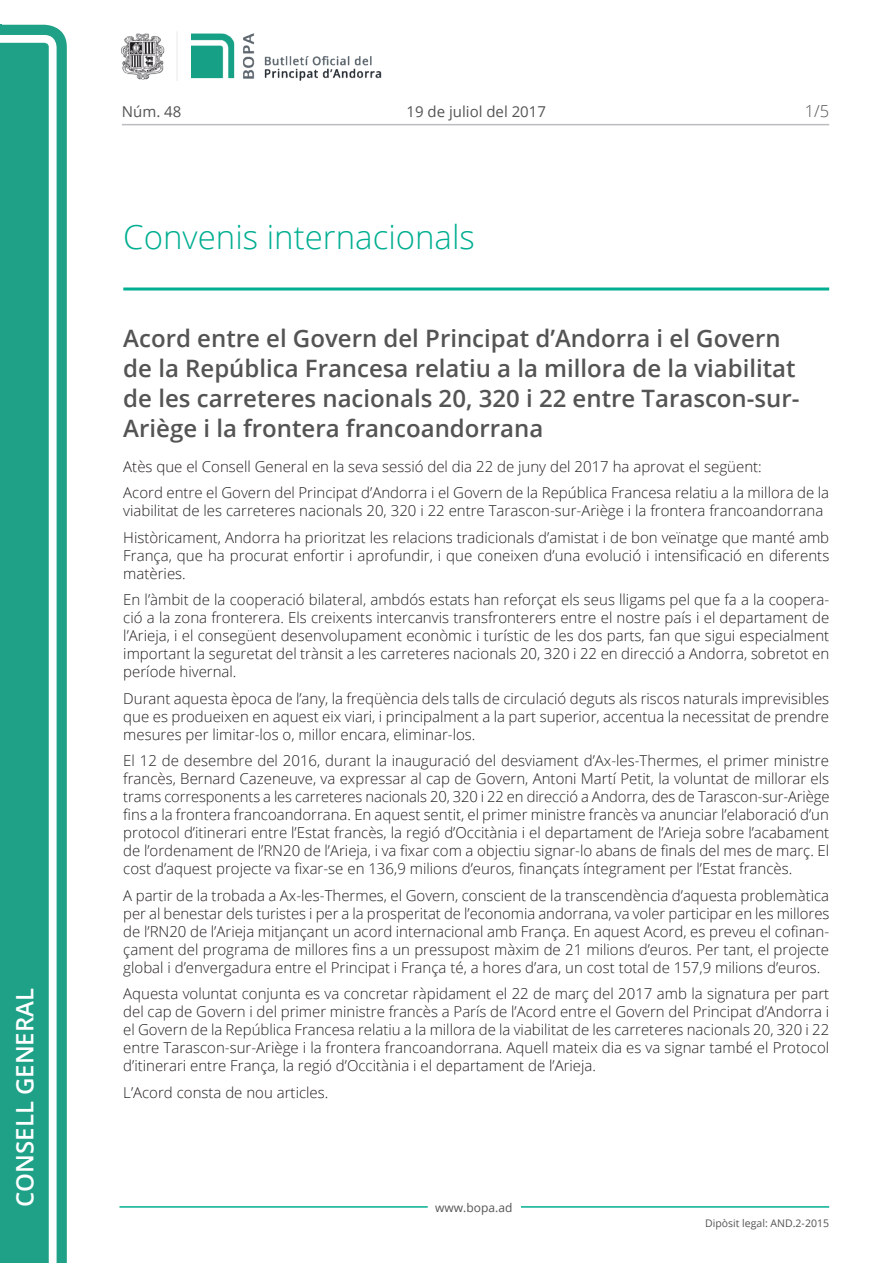
<style>
.page{position:relative;width:893px;height:1263px;background:#fff}
.page>*{position:absolute;margin:0;border:0;box-sizing:border-box;transform-origin:0 0}
.Titol_2_PAG{font:300 33px "Open Sans";color:#00ae91}
.Titol_3{font:600 24px/30px "Open Sans";color:#545454}
.t1{font:600 24px "Open Sans";color:#fff}
.num_pagina{font:300 16.5px "Open Sans";color:#545454}
.Body_text{font:300 15px/18px "Open Sans";color:#231f20;text-align:justify}
.carrer{font:15px "Open Sans";color:#545454}
.t2{font:12px "Open Sans";color:#545454}
.t3{font:10.5px "Open Sans";color:#545454}
</style>
<div class="page">
<svg style="left:0;top:25px;width:67px;height:1238px;fill:#1ea187"></svg>
<div style="left:0;top:43px;width:49px;height:1220px;background:#1ea187"></div>
<img style="left:122px;top:32px;width:260px;height:49px">
<hr style="left:119px;top:1206px;width:309px;height:2px;background:#00ae91">
<hr style="left:521px;top:1206px;width:308px;height:2px;background:#00ae91">
<hr style="left:122px;top:124px;width:707px;height:1px;background:#bcbdc0">
<hr style="left:123px;top:287px;width:706px;height:3px;background:#00ae91">
<p class="t1" style="left:8px;top:1207px;width:220px;rotate:-90deg">Consell General</p>
<p class="carrer" style="left:122px;top:102px;width:61px">Núm. 48</p>
<p class="carrer" style="left:406px;top:102px;width:141px">19 de juliol del 2017</p>
<p class="Titol_2_PAG" style="left:123px;top:215px;width:353px">Convenis internacionals</p>
<p class="num_pagina" style="left:805px;top:100px;width:26px">1/5</p>
<p class="Titol_3" style="left:123px;top:322px;width:678px">Acord entre el Govern del Principat d’Andorra i el Govern de la República Francesa relatiu a la millora de la viabilitat de les carreteres nacionals 20, 320 i 22 entre Tarascon-sur-Ariège i la frontera francoandorrana</p>
<p class="Body_text" style="left:123px;top:457px;width:640px">Atès que el Consell General en la seva sessió del dia 22 de juny del 2017 ha aprovat el següent:</p>
<p class="Body_text" style="left:123px;top:483px;width:707px">Acord entre el Govern del Principat d’Andorra i el Govern de la República Francesa relatiu a la millora de la viabilitat de les carreteres nacionals 20, 320 i 22 entre Tarascon-sur-Ariège i la frontera francoandorrana</p>
<p class="Body_text" style="left:123px;top:528px;width:707px">Històricament, Andorra ha prioritzat les relacions tradicionals d’amistat i de bon veïnatge que manté amb França, que ha procurat enfortir i aprofundir, i que coneixen d’una evolució i intensificació en diferents matèries.</p>
<p class="Body_text" style="left:123px;top:590px;width:707px">En l’àmbit de la cooperació bilateral, ambdós estats han reforçat els seus lligams pel que fa a la coopera&shy;ció a la zona fronterera. Els creixents intercanvis transfronterers entre el nostre país i el departament de l’Arieja, i el consegüent desenvolupament econòmic i turístic de les dos parts, fan que sigui especialment important la seguretat del trànsit a les carreteres nacionals 20, 320 i 22 en direcció a Andorra, sobretot en període hivernal.</p>
<p class="Body_text" style="left:123px;top:689px;width:707px">Durant aquesta època de l’any, la freqüència dels talls de circulació deguts als riscos naturals imprevisibles que es produeixen en aquest eix viari, i principalment a la part superior, accentua la necessitat de prendre mesures per limitar-los o, millor encara, eliminar-los.</p>
<p class="Body_text" style="left:123px;top:751px;width:708px">El 12 de desembre del 2016, durant la inauguració del desviament d’Ax-les-Thermes, el primer ministre francès, Bernard Cazeneuve, va expressar al cap de Govern, Antoni Martí Petit, la voluntat de millorar els trams corresponents a les carreteres nacionals 20, 320 i 22 en direcció a Andorra, des de Tarascon-sur-Ariège fins a la frontera francoandorrana. En aquest sentit, el primer ministre francès va anunciar l’elaboració d’un protocol d’itinerari entre l’Estat francès, la regió d’Occitània i el departament de l’Arieja sobre l’acabament de l’ordenament de l’RN20 de l’Arieja, i va fixar com a objectiu signar-lo abans de finals del mes de març. El cost d’aquest projecte va fixar-se en 136,9 milions d’euros, finançats íntegrament per l’Estat francès.</p>
<p class="Body_text" style="left:123px;top:886px;width:708px">A partir de la trobada a Ax-les-Thermes, el Govern, conscient de la transcendència d’aquesta problemàtica per al benestar dels turistes i per a la prosperitat de l’economia andorrana, va voler participar en les millores de l’RN20 de l’Arieja mitjançant un acord internacional amb França. En aquest Acord, es preveu el cofinan&shy;çament del programa de millores fins a un pressupost màxim de 21 milions d’euros. Per tant, el projecte global i d’envergadura entre el Principat i França té, a hores d’ara, un cost total de 157,9 milions d’euros.</p>
<p class="Body_text" style="left:123px;top:984px;width:707px">Aquesta voluntat conjunta es va concretar ràpidament el 22 de març del 2017 amb la signatura per part del cap de Govern i del primer ministre francès a París de l’Acord entre el Govern del Principat d’Andorra i el Govern de la República Francesa relatiu a la millora de la viabilitat de les carreteres nacionals 20, 320 i 22 entre Tarascon-sur-Ariège i la frontera francoandorrana. Aquell mateix dia es va signar també el Protocol d’itinerari entre França, la regió d’Occitània i el departament de l’Arieja.</p>
<p class="Body_text" style="left:123px;top:1083px;width:207px">L’Acord consta de nou articles.</p>
<p class="t2" style="left:435px;top:1199px;width:79px">www.bopa.ad</p>
<p class="t3" style="left:705px;top:1216px;width:125px">Dipòsit legal: AND.2-2015</p>
</div>
